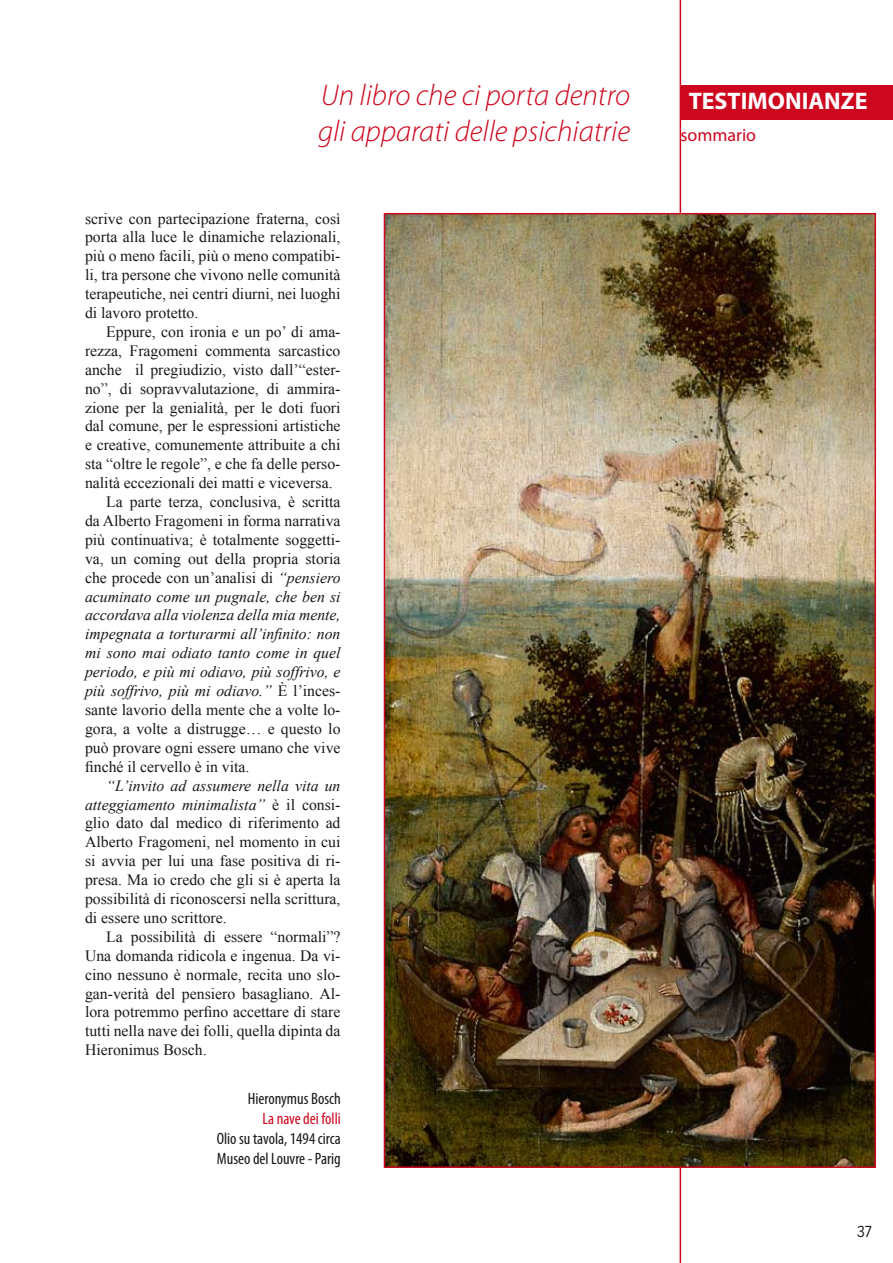
<style>
.page{position:relative;width:893px;height:1263px;background:#fff}
.page>*{position:absolute;margin:0;border:0;box-sizing:border-box;transform-origin:0 0}
.t1{font:italic 300 30px/36px "Myriad Pro";color:#cd071e}
.t2{font:700 24px "Myriad Pro";color:#fff}
.t3{font:18px "Myriad Pro";color:#cd071e}
.t4{font:condensed 16.5px/19.8px "Myriad Pro";color:#1a171b}
.t5{font:condensed 16.5px "Myriad Pro";color:#cd071e}
.t6{font:15.75px/18.9px "Times New Roman";color:#1a171b;text-align:justify}
.t7{font:italic 15.75px "Times New Roman";color:#1a171b}
.t8{font:15px "Benton Sans Cond";color:#1a171b}
.s1{font-style:italic}
.s2{font-style:normal}
</style>
<div class="page">
<div style="left:680px;top:85px;width:213px;height:34px;background:#cd071e"></div>
<hr style="left:680px;top:0;width:1px;height:1263px;background:#cd071e">
<img style="left:386px;top:215px;width:488px;height:951px">
<h1 class="t1" style="left:318px;top:77px;width:313px">Un libro che ci porta dentro gli apparati delle psichiatrie</h1>
<p class="t6" style="left:85px;top:209px;width:257px">scrive con partecipazione fraterna, così porta alla luce le dinamiche relazionali, più o meno facili, più o meno compatibi&shy;li, tra persone che vivono nelle comunità terapeutiche, nei centri diurni, nei luoghi di lavoro protetto.</p>
<p class="t6" style="left:106px;top:322px;width:236px">Eppure, con ironia e un po’ di ama-</p>
<p class="t6" style="left:85px;top:341px;width:257px">rezza, Fragomeni commenta sarcastico</p>
<p class="t6" style="left:85px;top:360px;width:257px">anche il pregiudizio, visto dall’“ester-</p>
<p class="t6" style="left:85px;top:379px;width:257px">no”, di sopravvalutazione, di ammira-</p>
<p class="t6" style="left:85px;top:398px;width:257px">zione per la genialità, per le doti fuori</p>
<p class="t6" style="left:85px;top:416px;width:257px">dal comune, per le espressioni artistiche</p>
<p class="t6" style="left:85px;top:435px;width:257px">e creative, comunemente attribuite a chi</p>
<p class="t6" style="left:85px;top:454px;width:257px">sta “oltre le regole”, e che fa delle perso-</p>
<p class="t6" style="left:85px;top:473px;width:249px">nalità eccezionali dei matti e viceversa.</p>
<p class="t6" style="left:106px;top:492px;width:236px">La parte terza, conclusiva, è scritta</p>
<p class="t6" style="left:85px;top:511px;width:257px">da Alberto Fragomeni in forma narrativa</p>
<p class="t6" style="left:85px;top:530px;width:257px">più continuativa; è totalmente soggetti-</p>
<p class="t6" style="left:85px;top:549px;width:257px">va, un coming out della propria storia</p>
<p class="t6" style="left:85px;top:568px;width:257px">che procede con un’analisi di <span class="s1">“pensiero</span></p>
<p class="t7" style="left:85px;top:585px;width:257px">acuminato come un pugnale, che ben si</p>
<p class="t7" style="left:85px;top:604px;width:257px">accordava alla violenza della mia mente,</p>
<p class="t7" style="left:85px;top:623px;width:257px">impegnata a torturarmi all’infinito: non</p>
<p class="t7" style="left:85px;top:642px;width:257px">mi sono mai odiato tanto come in quel</p>
<p class="t7" style="left:85px;top:661px;width:257px">periodo, e più mi odiavo, più soffrivo, e</p>
<p class="t7" style="left:85px;top:680px;width:257px">più soffrivo, più mi odiavo.” <span class="s2">È l’inces-</span></p>
<p class="t6" style="left:85px;top:700px;width:257px">sante lavorio della mente che a volte lo-</p>
<p class="t6" style="left:85px;top:719px;width:257px">gora, a volte a distrugge… e questo lo</p>
<p class="t6" style="left:85px;top:738px;width:257px">può provare ogni essere umano che vive</p>
<p class="t6" style="left:85px;top:757px;width:166px">finché il cervello è in vita.</p>
<p class="t6" style="left:85px;top:776px;width:257px;text-indent:21px"><span class="s1">“L’invito ad assumere nella vita un atteggiamento minimalista”</span> è il consi&shy;glio dato dal medico di riferimento ad Alberto Fragomeni, nel momento in cui si avvia per lui una fase positiva di ri&shy;presa. Ma io credo che gli si è aperta la possibilità di riconoscersi nella scrittura, di essere uno scrittore.</p>
<p class="t6" style="left:85px;top:927px;width:257px;text-indent:21px">La possibilità di essere “normali”?<br>Una domanda ridicola e ingenua. Da vi&shy;cino nessuno è normale, recita uno slo&shy;gan-verità del pensiero basagliano. Al&shy;lora potremmo perfino accettare di stare tutti nella nave dei folli, quella dipinta da Hieronimus Bosch.</p>
<p class="t4" style="left:248px;top:1088px;width:94px">Hieronymus Bosch</p>
<p class="t5" style="left:262px;top:1108px;width:80px">La nave dei folli</p>
<p class="t4" style="left:217px;top:1128px;width:126px">Olio su tavola, 1494 circa<br>Museo del Louvre - Parig</p>
<h2 class="t2" style="left:689px;top:86px;width:178px">TESTIMONIANZE</h2>
<p class="t3" style="left:680px;top:124px;width:77px">sommario</p>
<p class="t8" style="left:857px;top:1222px;width:16px">37</p>
</div>
